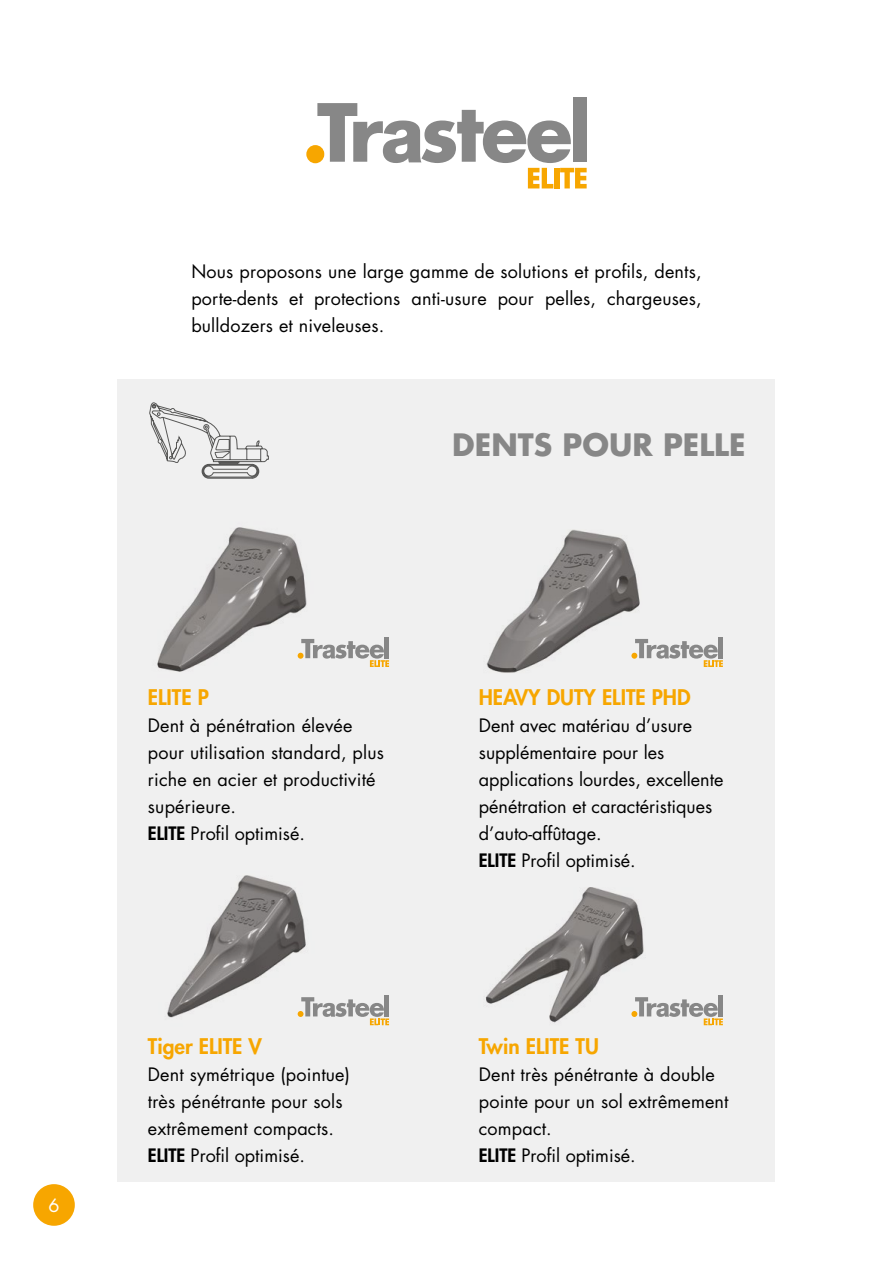
<style>
.page{position:relative;width:893px;height:1263px;background:#fff}
.page>*{position:absolute;margin:0;border:0;box-sizing:border-box;transform-origin:0 0}
.t1{font:700 30px "Futura Std";color:#878787}
.t2{font:800 21px "Futura Std";color:#f7a600}
.t3{font:18px/27px "Futura Std";letter-spacing:.01em;color:#000}
.t4{font:18px "Futura Std";color:#fff}
.s1{font-weight:800}
</style>
<div class="page">
<div style="left:33px;top:1184px;width:42px;height:42px;background:#f7a600;border-radius:50%"></div>
<div style="left:118px;top:380px;width:657px;height:802px;background:#f0f0f0"></div>
<img style="left:167px;top:875px;width:139px;height:143px">
<img style="left:485px;top:887px;width:159px;height:136px">
<img style="left:486px;top:529px;width:154px;height:144px">
<svg style="left:149px;top:402px;width:120px;height:77px"></svg>
<div style="left:384px;top:637px;width:5px;height:21px;background:#878787"></div>
<svg style="left:326px;top:641px;width:63px;height:26px"></svg>
<div style="left:718px;top:637px;width:5px;height:21px;background:#878787"></div>
<svg style="left:631px;top:639px;width:92px;height:28px"></svg>
<div style="left:384px;top:995px;width:5px;height:21px;background:#878787"></div>
<svg style="left:298px;top:997px;width:91px;height:28px"></svg>
<div style="left:718px;top:995px;width:5px;height:21px;background:#878787"></div>
<svg style="left:631px;top:997px;width:92px;height:28px"></svg>
<img style="left:157px;top:527px;width:169px;height:145px">
<div style="left:306px;top:145px;width:18px;height:18px;background:#f7a600;border-radius:9px"></div>
<div style="left:573px;top:97px;width:14px;height:65px;background:#878787"></div>
<svg style="left:317px;top:103px;width:270px;height:85px"></svg>
<p class="t3" style="left:191px;top:258px;width:512px;text-align:justify">Nous proposons une large gamme de solutions et profils, dents, porte-dents et protections anti-usure pour pelles, chargeuses, bulldozers et niveleuses.</p>
<h1 class="t1" style="left:452px;top:425px;width:295px">DENTS POUR PELLE</h1>
<p class="t4" style="left:48px;top:1194px;width:13px">6</p>
<p class="t2" style="left:148px;top:684px;width:62px">ELITE P</p>
<p class="t3" style="left:148px;top:712px;width:238px">Dent à pénétration élevée pour utilisation standard, plus riche en acier et productivité supérieure.<br><span class="s1">ELITE</span> Profil optimisé.</p>
<p class="t2" style="left:148px;top:1032px;width:116px">Tiger ELITE V</p>
<p class="t3" style="left:148px;top:1060px;width:204px">Dent symétrique (pointue) très pénétrante pour sols extrêmement compacts.<br><span class="s1">ELITE</span> Profil optimisé.</p>
<p class="t2" style="left:479px;top:684px;width:213px">HEAVY DUTY ELITE PHD</p>
<p class="t3" style="left:479px;top:712px;width:246px">Dent avec matériau d’usure supplémentaire pour les applications lourdes, excellente pénétration et caractéristiques d’auto-affûtage.<br><span class="s1">ELITE</span> Profil optimisé.</p>
<p class="t2" style="left:479px;top:1032px;width:122px">Twin ELITE TU</p>
<p class="t3" style="left:479px;top:1060px;width:251px">Dent très pénétrante à double pointe pour un sol extrêmement compact.<br><span class="s1">ELITE</span> Profil optimisé.</p>
</div>
